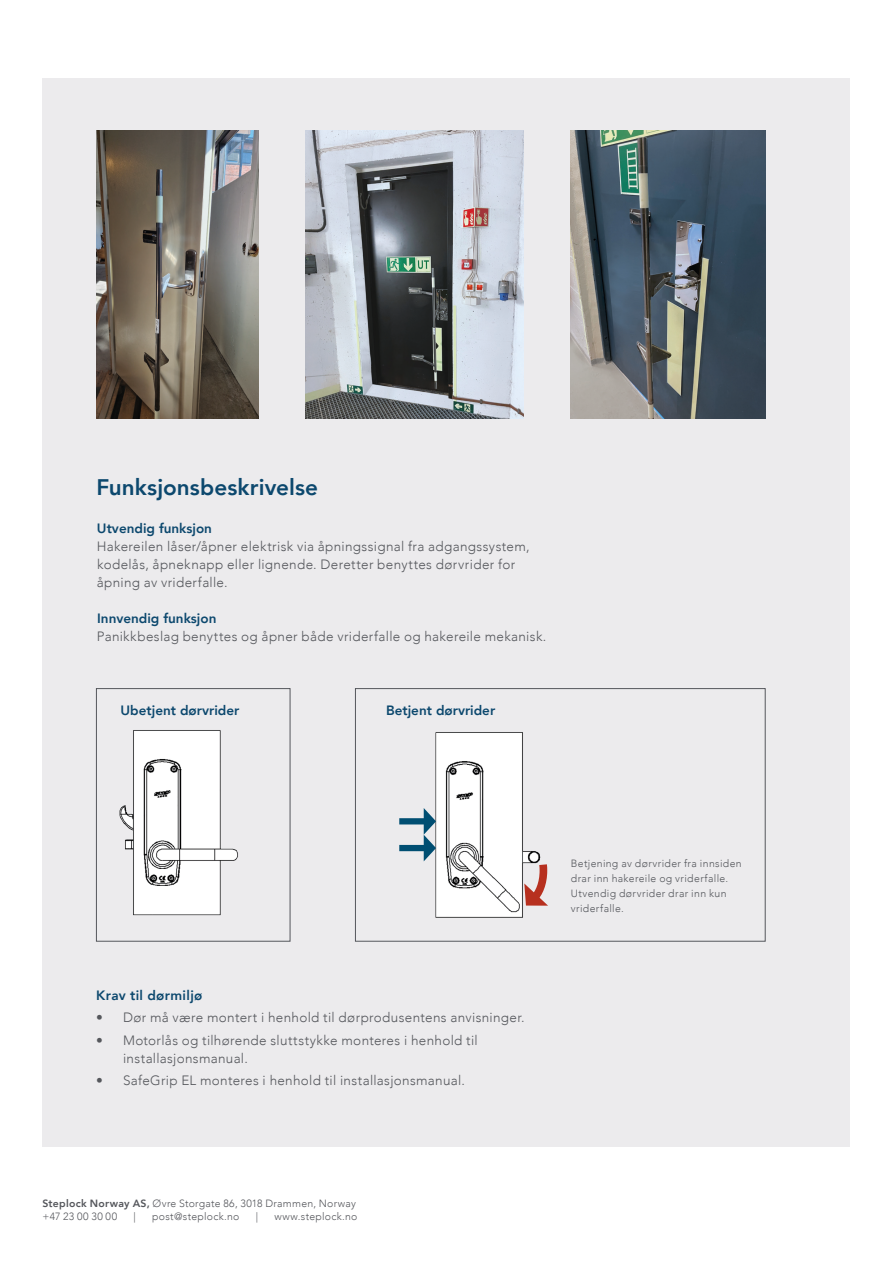
<style>
.page{position:relative;width:893px;height:1263px;background:#fff}
.page>*{position:absolute;margin:0;border:0;box-sizing:border-box;transform-origin:0 0}
.Rubrik{font:800 22.5px "Avenir LT Com";letter-spacing:.005em;color:#0c486e}
.Mellanrubrik{font:300 13.5px/18px "Avenir LT Com";letter-spacing:.025em;color:#55575c}
.Mellanrubrik-2{font:800 13.5px "Avenir LT Com";color:#0c486e}
.Ingress{font:300 13.5px "Avenir LT Com";letter-spacing:.025em;color:#55575c}
.Ingress-2{font:800 13.5px "Avenir LT Com";letter-spacing:.025em;color:#0c486e}
.Ingress-3{font:300 10.5px/15px "Avenir LT Com";letter-spacing:.035em;color:#55575c}
.Adresslimpa{font:300 10.5px "Avenir LT Com";letter-spacing:.025em;color:#55575c}
.s1{font-weight:800}
</style>
<div class="page">
<div style="left:43px;top:78px;width:807px;height:1069px;background:#ecebed"></div>
<img style="left:570px;top:131px;width:196px;height:287px">
<img style="left:305px;top:131px;width:218px;height:288px">
<img style="left:96px;top:130px;width:162px;height:288px">
<img style="left:109px;top:713px;width:182px;height:229px">
<div style="left:96px;top:688px;width:194px;height:253px;border:1px solid #55575c"></div>
<img style="left:399px;top:732px;width:141px;height:186px">
<svg style="left:522px;top:856px;width:26px;height:54px"></svg>
<div style="left:399px;top:818px;width:30px;height:6px;background:#004e72"></div>
<div style="left:399px;top:845px;width:30px;height:6px;background:#004e72"></div>
<svg style="left:424px;top:808px;width:12px;height:53px"></svg>
<div style="left:355px;top:688px;width:411px;height:253px;border:1px solid #55575c"></div>
<p class="Rubrik" style="left:96px;top:474px;width:223px">Funksjonsbeskrivelse</p>
<p class="Mellanrubrik-2" style="left:97px;top:520px;width:117px">Utvendig funksjon</p>
<p class="Mellanrubrik" style="left:97px;top:537px;width:434px">Hakereilen låser/åpner elektrisk via åpningssignal fra adgangssystem, kodelås, åpneknapp eller lignende. Deretter benyttes dørvrider for åpning av vriderfalle.</p>
<p class="Mellanrubrik-2" style="left:97px;top:610px;width:121px">Innvendig funksjon</p>
<p class="Ingress" style="left:97px;top:628px;width:451px">Panikkbeslag benyttes og åpner både vriderfalle og hakereile mekanisk.</p>
<p class="Mellanrubrik-2" style="left:121px;top:702px;width:120px">Ubetjent dørvrider</p>
<p class="Mellanrubrik-2" style="left:386px;top:702px;width:111px">Betjent dørvrider</p>
<p class="Ingress-2" style="left:96px;top:987px;width:108px">Krav til dørmiljø</p>
<p class="Mellanrubrik" style="left:96px;top:1009px;width:430px">• Dør må være montert i henhold til dørprodusentens anvisninger.</p>
<p class="Mellanrubrik" style="left:123px;top:1031px;width:356px;text-indent:-27px">• Motorlås og tilhørende sluttstykke monteres i henhold til installasjonsmanual.</p>
<p class="Mellanrubrik" style="left:96px;top:1072px;width:370px">• SafeGrip EL monteres i henhold til installasjonsmanual.</p>
<p class="Adresslimpa" style="left:43px;top:1197px;width:315px"><span class="s1">Steplock Norway AS,</span> Øvre Storgate 86, 3018 Drammen, Norway</p>
<p class="Adresslimpa" style="left:43px;top:1210px;width:76px">+47 23 00 30 00</p>
<p class="Adresslimpa" style="left:134px;top:1210px;width:4px">|</p>
<p class="Adresslimpa" style="left:152px;top:1210px;width:89px">post@steplock.no</p>
<p class="Adresslimpa" style="left:256px;top:1210px;width:4px">|</p>
<p class="Adresslimpa" style="left:275px;top:1210px;width:84px">www.steplock.no</p>
<p class="Ingress-3" style="left:571px;top:856px;width:172px">Betjening av dørvrider fra innsiden drar inn hakereile og vriderfalle.<br>Utvendig dørvrider drar inn kun vriderfalle.</p>
</div>
